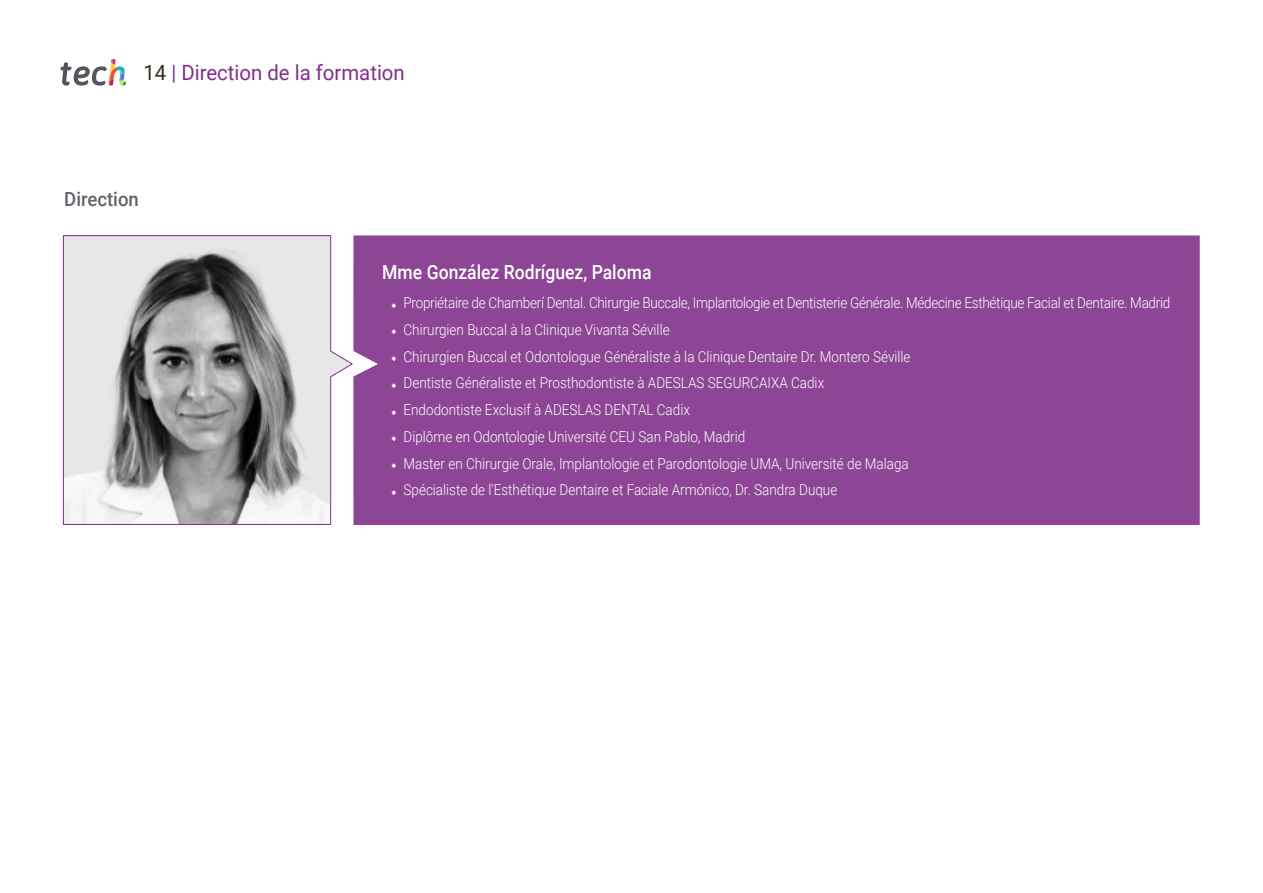
<style>
.page{position:relative;width:1263px;height:893px;background:#fff}
.page>*{position:absolute;margin:0;border:0;box-sizing:border-box;transform-origin:0 0}
.t1{font:21px "Roboto";color:#813089}
.t2{font:500 19.5px "Roboto";color:#fff;scale:.9 1}
.t3{font:500 19.5px "Roboto";color:#61646a;scale:.95 1}
.t4{font:300 15px/26.7px "Roboto";color:#fff;scale:.9 1}
.s1{color:#312e20}
</style>
<div class="page">
<svg style="left:61px;top:59px;width:65px;height:27px"></svg>
<div style="left:353px;top:235px;width:847px;height:290px;background:#8d4595"></div>
<svg style="left:63px;top:235px;width:290px;height:290px;background:#b7b6b7"></svg>
<svg style="left:392px;top:303px;width:4px;height:5px"></svg>
<svg style="left:392px;top:330px;width:4px;height:5px"></svg>
<svg style="left:392px;top:356px;width:4px;height:5px"></svg>
<svg style="left:392px;top:383px;width:4px;height:5px"></svg>
<svg style="left:392px;top:410px;width:4px;height:5px"></svg>
<svg style="left:392px;top:437px;width:4px;height:5px"></svg>
<svg style="left:392px;top:463px;width:4px;height:5px"></svg>
<svg style="left:392px;top:490px;width:4px;height:5px"></svg>
<h1 class="t1" style="left:144px;top:57px;width:263px"><span class="s1">14</span> | Direction de la formation</h1>
<h2 class="t3" style="left:64px;top:185px;width:80px">Direction</h2>
<h2 class="t2" style="left:382px;top:258px;width:301px">Mme González Rodríguez, Paloma</h2>
<p class="t4" style="left:404px;top:289px;width:853px">Propriétaire de Chamberí Dental. Chirurgie Buccale, Implantologie et Dentisterie Générale. Médecine Esthétique Facial et Dentaire. Madrid Chirurgien Buccal à la Clinique Vivanta Séville<br>Chirurgien Buccal et Odontologue Généraliste à la Clinique Dentaire Dr. Montero Séville<br>Dentiste Généraliste et Prosthodontiste à ADESLAS SEGURCAIXA Cadix<br>Endodontiste Exclusif à ADESLAS DENTAL Cadix<br>Diplôme en Odontologie Université CEU San Pablo, Madrid<br>Master en Chirurgie Orale, Implantologie et Parodontologie UMA, Université de Malaga<br>Spécialiste de l'Esthétique Dentaire et Faciale Armónico, Dr. Sandra Duque</p>
</div>
